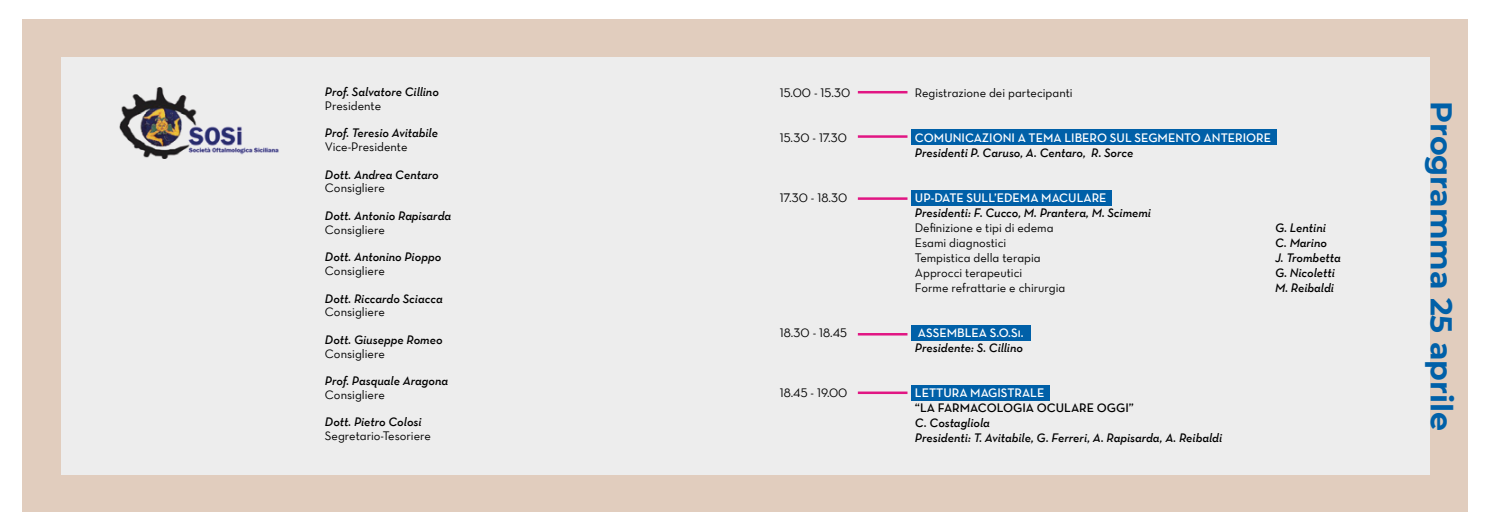
<style>
.page{position:relative;width:1489px;height:532px;background:#fff}
.page>*{position:absolute;margin:0;border:0;box-sizing:border-box;transform-origin:0 0}
.t1{font:700 30px "Montserrat";color:#0060a8}
.t2{font:italic 600 12.5px/15px "Neutra Text";color:#000}
.t3{font:12.5px "Neutra Text Book Alt";color:#000}
.t4{font:12.5px "Neutra Text Demi SC";color:#fff}
.t5{font:12.5px "Neutra Text Demi SC";color:#000}
</style>
<div class="page">
<div style="left:22px;top:20px;width:1444px;height:492px;background:#e1cdbe"></div>
<div style="left:61px;top:57px;width:1368px;height:417px;background:#ededed"></div>
<img style="left:119px;top:87px;width:160px;height:72px">
<div style="left:911px;top:128px;width:365px;height:16px;background:#0060a8"></div>
<div style="left:911px;top:190px;width:200px;height:16px;background:#0060a8"></div>
<div style="left:911px;top:325px;width:119px;height:16px;background:#0060a8"></div>
<div style="left:911px;top:384px;width:138px;height:16px;background:#0060a8"></div>
<hr style="left:857px;top:91px;width:50px;height:2px;background:#e11683">
<hr style="left:857px;top:135px;width:50px;height:3px;background:#e11683">
<hr style="left:857px;top:197px;width:50px;height:3px;background:#e11683">
<hr style="left:857px;top:333px;width:50px;height:2px;background:#e11683">
<hr style="left:857px;top:391px;width:50px;height:3px;background:#e11683">
<p class="t2" style="left:325px;top:84px;width:115px">Prof. Salvatore Cillino</p>
<p class="t3" style="left:325px;top:98px;width:58px">Presidente</p>
<p class="t2" style="left:325px;top:125px;width:115px">Prof. Teresio Avitabile</p>
<p class="t3" style="left:325px;top:139px;width:84px">Vice-Presidente</p>
<p class="t2" style="left:325px;top:167px;width:115px">Dott. Andrea Centaro</p>
<p class="t3" style="left:325px;top:180px;width:61px">Consigliere</p>
<p class="t2" style="left:325px;top:208px;width:128px">Dott. Antonio Rapisarda</p>
<p class="t3" style="left:325px;top:222px;width:61px">Consigliere</p>
<p class="t2" style="left:325px;top:249px;width:118px">Dott. Antonino Pioppo</p>
<p class="t3" style="left:325px;top:263px;width:61px">Consigliere</p>
<p class="t2" style="left:325px;top:290px;width:119px">Dott. Riccardo Sciacca</p>
<p class="t3" style="left:325px;top:304px;width:61px">Consigliere</p>
<p class="t2" style="left:325px;top:332px;width:119px">Dott. Giuseppe Romeo</p>
<p class="t3" style="left:325px;top:345px;width:61px">Consigliere</p>
<p class="t2" style="left:325px;top:373px;width:125px">Prof. Pasquale Aragona</p>
<p class="t3" style="left:325px;top:387px;width:61px">Consigliere</p>
<p class="t2" style="left:325px;top:414px;width:98px">Dott. Pietro Colosi</p>
<p class="t3" style="left:325px;top:428px;width:107px">Segretario-Tesoriere</p>
<p class="t3" style="left:779px;top:85px;width:72px">15.00 - 15.30</p>
<p class="t3" style="left:914px;top:85px;width:159px">Registrazione dei partecipanti</p>
<p class="t3" style="left:779px;top:130px;width:69px">15.30 - 17.30</p>
<p class="t4" style="left:914px;top:130px;width:358px">COMUNICAZIONI A TEMA LIBERO SUL SEGMENTO ANTERIORE</p>
<p class="t2" style="left:914px;top:144px;width:220px">Presidenti P. Caruso, A. Centaro, R. Sorce</p>
<p class="t3" style="left:779px;top:190px;width:69px">17.30 - 18.30</p>
<p class="t4" style="left:914px;top:190px;width:193px">UP-DATE SULL’EDEMA MACULARE</p>
<p class="t2" style="left:914px;top:204px;width:237px">Presidenti: F. Cucco, M. Prantera, M. Scimemi</p>
<p class="t3" style="left:914px;top:220px;width:140px">Definizione e tipi di edema</p>
<p class="t2" style="left:1274px;top:219px;width:52px">G. Lentini</p>
<p class="t3" style="left:914px;top:235px;width:93px">Esami diagnostici</p>
<p class="t2" style="left:1274px;top:234px;width:53px">C. Marino</p>
<p class="t3" style="left:914px;top:250px;width:127px">Tempistica della terapia</p>
<p class="t2" style="left:1274px;top:249px;width:67px">J. Trombetta</p>
<p class="t3" style="left:914px;top:265px;width:109px">Approcci terapeutici</p>
<p class="t2" style="left:1274px;top:264px;width:61px">G. Nicoletti</p>
<p class="t3" style="left:914px;top:280px;width:152px">Forme refrattarie e chirurgia</p>
<p class="t2" style="left:1274px;top:279px;width:60px">M. Reibaldi</p>
<p class="t3" style="left:779px;top:325px;width:69px">18.30 - 18.45</p>
<p class="t4" style="left:917px;top:325px;width:107px">ASSEMBLEA S.O.Si.</p>
<p class="t2" style="left:914px;top:339px;width:110px">Presidente: S. Cillino</p>
<p class="t3" style="left:779px;top:385px;width:69px">18.45 - 19.00</p>
<p class="t4" style="left:914px;top:385px;width:131px">LETTURA MAGISTRALE</p>
<p class="t5" style="left:914px;top:400px;width:220px">“LA FARMACOLOGIA OCULARE OGGI”</p>
<p class="t2" style="left:914px;top:414px;width:309px">C. Costagliola<br>Presidenti: T. Avitabile, G. Ferreri, A. Rapisarda, A. Reibaldi</p>
<h1 class="t1" style="left:1462px;top:101px;width:331px;rotate:90deg">Programma 25 aprile</h1>
</div>
